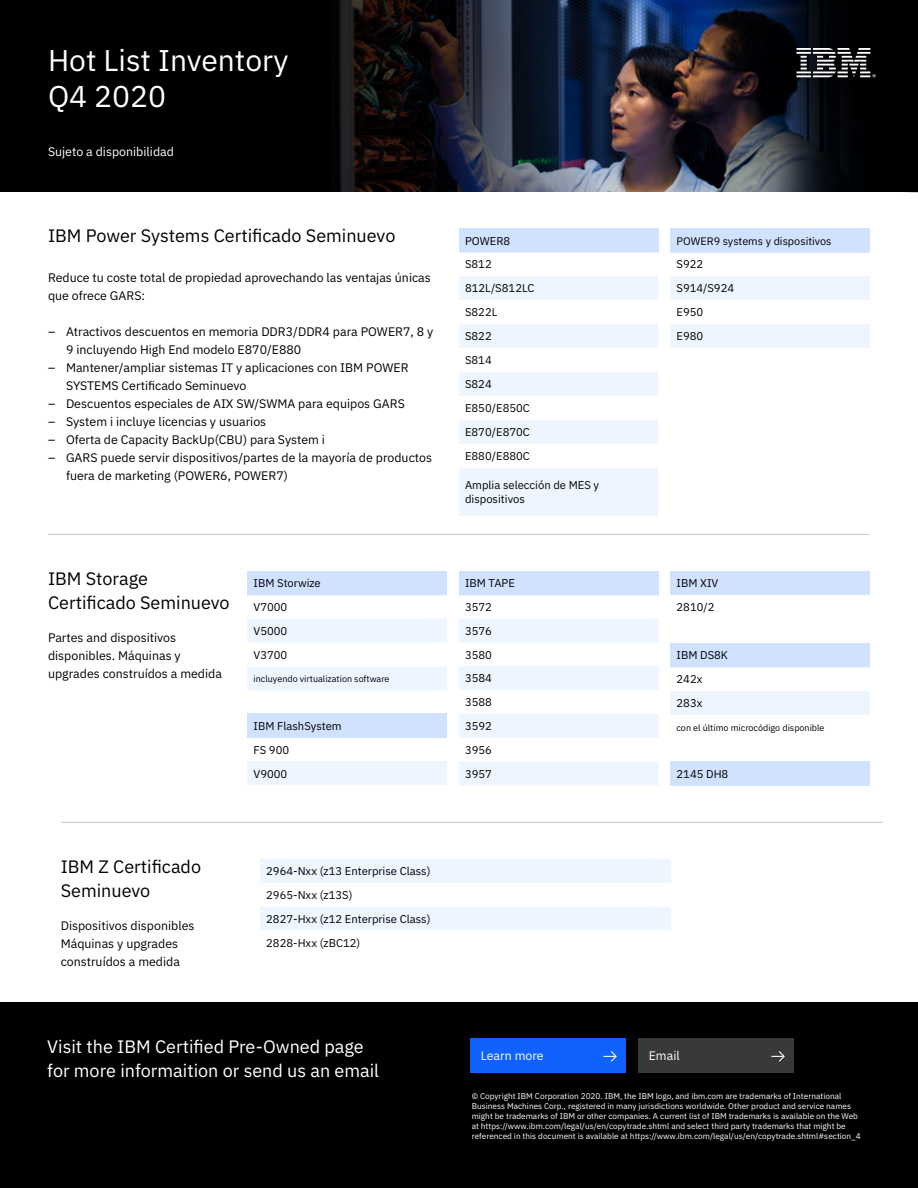
<style>
.page{position:relative;width:918px;height:1188px;background:#fff}
.page>*{position:absolute;margin:0;border:0;box-sizing:border-box;transform-origin:0 0}
.t1{font:30px/36px "IBM Plex Sans";color:#fff}
.t2{font:18px/24px "IBM Plex Sans";color:#000}
.t3{font:18px/24px "IBM Plex Sans";color:#fff}
.t4{font:12.3px/18px "IBM Plex Sans";color:#000}
.t5{font:12.3px "IBM Plex Sans";color:#fff}
.t6{font:11.25px/23.9px "IBM Plex Sans";color:#000}
.t7{font:10.8px "IBM Plex Sans";color:#000}
.t8{font:9px "IBM Plex Sans";color:#000}
.t9{font:8.25px/9.9px "IBM Plex Sans";color:#fff}
</style>
<div class="page">
<svg style="left:1px;top:0;width:597px;height:192px;background:#0c0e12"></svg>
<img style="left:598px;top:0;width:320px;height:193px">
<svg style="left:665px;top:0;width:253px;height:192px;background:#181921"></svg>
<svg style="left:797px;top:48px;width:79px;height:29px"></svg>
<div style="left:459px;top:228px;width:199px;height:25px;background:#d0e2ff"></div>
<svg style="left:459px;top:276px;width:199px;height:240px;fill:#edf5ff"></svg>
<div style="left:670px;top:228px;width:200px;height:25px;background:#d0e2ff"></div>
<svg style="left:671px;top:276px;width:199px;height:72px"></svg>
<div style="left:248px;top:571px;width:199px;height:24px;background:#d0e2ff"></div>
<svg style="left:248px;top:595px;width:199px;height:95px"></svg>
<div style="left:248px;top:714px;width:199px;height:24px;background:#d0e2ff"></div>
<div style="left:248px;top:761px;width:199px;height:24px;background:#edf5ff"></div>
<div style="left:670px;top:571px;width:200px;height:24px;background:#d0e2ff"></div>
<div style="left:670px;top:643px;width:200px;height:24px;background:#d0e2ff"></div>
<svg style="left:670px;top:667px;width:200px;height:1px"></svg>
<div style="left:670px;top:691px;width:200px;height:24px;background:#edf5ff"></div>
<div style="left:670px;top:761px;width:200px;height:25px;background:#d0e2ff"></div>
<div style="left:459px;top:571px;width:199px;height:24px;background:#d0e2ff"></div>
<svg style="left:459px;top:595px;width:199px;height:190px"></svg>
<hr style="left:48px;top:534px;width:822px;height:1px;background:#c6c6c6">
<svg style="left:260px;top:859px;width:411px;height:71px"></svg>
<hr style="left:61px;top:822px;width:822px;height:1px;background:#c6c6c6">
<div style="left:0;top:1002px;width:918px;height:186px;background:#000"></div>
<div style="left:470px;top:1038px;width:156px;height:35px;background:#0f62fe"></div>
<svg style="left:603px;top:1051px;width:14px;height:11px"></svg>
<div style="left:638px;top:1038px;width:156px;height:35px;background:#393939"></div>
<svg style="left:771px;top:1051px;width:14px;height:11px"></svg>
<h1 class="t1" style="left:48px;top:40px;width:242px">Hot List Inventory<br>Q4 2020</h1>
<p class="t5" style="left:48px;top:142px;width:128px">Sujeto a disponibilidad</p>
<h2 class="t2" style="left:48px;top:222px;width:349px">IBM Power Systems Certificado Seminuevo</h2>
<p class="t4" style="left:48px;top:268px;width:384px">Reduce tu coste total de propiedad aprovechando las ventajas únicas que ofrece GARS:</p>
<p class="t4" style="left:66px;top:322px;width:369px;text-indent:-18px">– Atractivos descuentos en memoria DDR3/DDR4 para POWER7, 8 y<br>9 incluyendo High End modelo E870/E880</p>
<p class="t4" style="left:66px;top:358px;width:344px;text-indent:-18px">– Mantener/ampliar sistemas IT y aplicaciones con IBM POWER<br>SYSTEMS Certificado Seminuevo</p>
<p class="t4" style="left:48px;top:394px;width:358px">– Descuentos especiales de AIX SW/SWMA para equipos GARS</p>
<p class="t4" style="left:48px;top:412px;width:220px">– System i incluye licencias y usuarios</p>
<p class="t4" style="left:48px;top:430px;width:279px">– Oferta de Capacity BackUp(CBU) para System i</p>
<p class="t4" style="left:66px;top:448px;width:368px;text-indent:-18px">– GARS puede servir dispositivos/partes de la mayoría de productos fuera de marketing (POWER6, POWER7)</p>
<h2 class="t2" style="left:48px;top:565px;width:183px">IBM Storage<br>Certificado Seminuevo</h2>
<p class="t4" style="left:48px;top:628px;width:176px">Partes and dispositivos disponibles. Máquinas y upgrades construídos a medida</p>
<p class="t6" style="left:254px;top:571px;width:69px">IBM Storwize<br>V7000<br>V5000<br>V3700</p>
<p class="t8" style="left:254px;top:672px;width:138px">incluyendo virtualization software</p>
<p class="t6" style="left:254px;top:714px;width:90px">IBM FlashSystem<br>FS 900<br>V9000</p>
<p class="t6" style="left:465px;top:228px;width:71px">POWER8<br>S812<br>812L/S812LC<br>S822L<br>S822<br>S814<br>S824<br>E850/E850C<br>E870/E870C<br>E880/E880C</p>
<p class="t6" style="left:465px;top:478px;width:136px;line-height:13.5px">Amplia selección de MES y dispositivos</p>
<p class="t6" style="left:465px;top:571px;width:51px">IBM TAPE<br>3572<br>3576<br>3580<br>3584<br>3588<br>3592<br>3956<br>3957</p>
<p class="t7" style="left:676px;top:233px;width:157px">POWER9 systems y dispositivos</p>
<p class="t6" style="left:676px;top:251px;width:59px">S922<br>S914/S924<br>E950<br>E980</p>
<p class="t6" style="left:676px;top:571px;width:43px">IBM XIV<br>2810/2</p>
<p class="t6" style="left:676px;top:643px;width:53px">IBM DS8K<br>242x<br>283x</p>
<p class="t8" style="left:676px;top:720px;width:150px">con el último microcódigo disponible</p>
<p class="t6" style="left:676px;top:761px;width:53px">2145 DH8</p>
<h2 class="t2" style="left:61px;top:853px;width:142px">IBM Z Certificado<br>Seminuevo</h2>
<p class="t4" style="left:61px;top:916px;width:135px">Dispositivos disponibles<br>Máquinas y upgrades construídos a medida</p>
<p class="t6" style="left:266px;top:859px;width:166px">2964-Nxx (z13 Enterprise Class)<br>2965-Nxx (z13S)<br>2827-Hxx (z12 Enterprise Class)<br>2828-Hxx (zBC12)</p>
<h2 class="t3" style="left:47px;top:1033px;width:333px">Visit the IBM Certified Pre-Owned page for more informaition or send us an email</h2>
<p class="t5" style="left:481px;top:1046px;width:64px">Learn more</p>
<p class="t5" style="left:649px;top:1046px;width:33px">Email</p>
<p class="t9" style="left:472px;top:1090px;width:391px">© Copyright IBM Corporation 2020. IBM, the IBM logo, and ibm.com are trademarks of International Business Machines Corp., registered in many jurisdictions worldwide. Other product and service names might be trademarks of IBM or other companies. A current list of IBM trademarks is available on the Web at https://www.ibm.com/legal/us/en/copytrade.shtml and select third party trademarks that might be referenced in this document is available at https://www.ibm.com/legal/us/en/copytrade.shtml#section_4</p>
</div>
